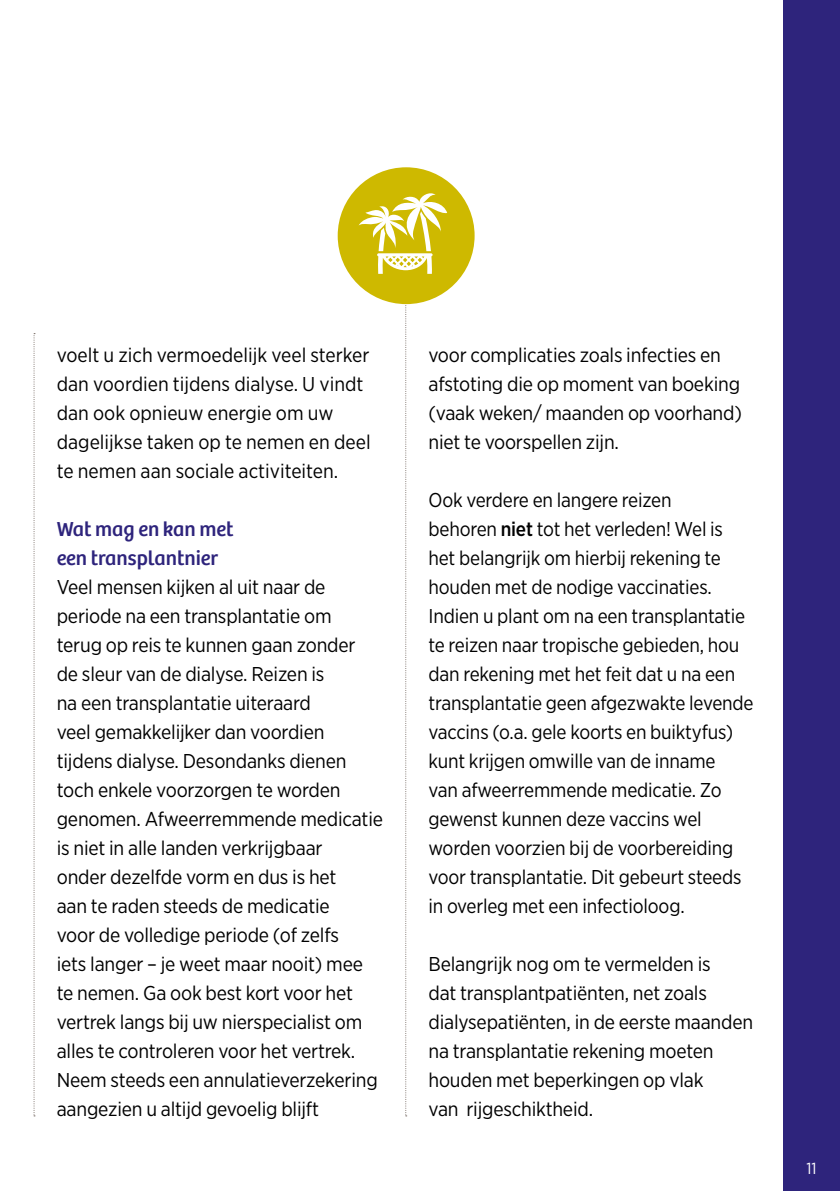
<style>
.page{position:relative;width:840px;height:1191px;background:#fff}
.page>*{position:absolute;margin:0;border:0;box-sizing:border-box;transform-origin:0 0}
.t1{font:21px/29px "Bree";color:#2e247c}
.t2{font:20px/29px "Gotham Narrow";letter-spacing:-.01em;color:#000}
.t3{font:16px "Gotham Narrow";color:#fff}
.s1{font-weight:500}
</style>
<div class="page">
<div style="left:782px;top:0;width:57px;height:1191px;background:#2e247c"></div>
<svg style="left:34px;top:333px;width:1px;height:783px"></svg>
<svg style="left:405px;top:304px;width:1px;height:812px"></svg>
<div style="left:337px;top:167px;width:137px;height:137px;background:#ceb900;border-radius:50%"></div>
<svg style="left:358px;top:193px;width:89px;height:81px"></svg>
<p class="t2" style="left:57px;top:340px;width:315px">voelt u zich vermoedelijk veel sterker dan voordien tijdens dialyse. U vindt dan ook opnieuw energie om uw dagelijkse taken op te nemen en deel te nemen aan sociale activiteiten.</p>
<p class="t1" style="left:57px;top:515px;width:178px">Wat mag en kan met een transplantnier</p>
<p class="t2" style="left:57px;top:572px;width:327px">Veel mensen kijken al uit naar de periode na een transplantatie om<br>terug op reis te kunnen gaan zonder<br>de sleur van de dialyse. Reizen is<br>na een transplantatie uiteraard<br>veel gemakkelijker dan voordien tijdens dialyse. Desondanks dienen toch enkele voorzorgen te worden genomen. Afweerremmende medicatie is niet in alle landen verkrijgbaar<br>onder dezelfde vorm en dus is het<br>aan te raden steeds de medicatie<br>voor de volledige periode (of zelfs<br>iets langer – je weet maar nooit) mee te nemen. Ga ook best kort voor het vertrek langs bij uw nierspecialist om alles te controleren voor het vertrek.<br>Neem steeds een annulatieverzekering aangezien u altijd gevoelig blijft</p>
<p class="t2" style="left:428px;top:340px;width:315px">voor complicaties zoals infecties en afstoting die op moment van boeking (vaak weken/ maanden op voorhand) niet te voorspellen zijn.</p>
<p class="t2" style="left:428px;top:485px;width:326px">Ook verdere en langere reizen<br>behoren <span class="s1">niet</span> tot het verleden! Wel is het belangrijk om hierbij rekening te houden met de nodige vaccinaties.<br>Indien u plant om na een transplantatie te reizen naar tropische gebieden, hou dan rekening met het feit dat u na een transplantatie geen afgezwakte levende vaccins (o.a. gele koorts en buiktyfus) kunt krijgen omwille van de inname<br>van afweerremmende medicatie. Zo gewenst kunnen deze vaccins wel worden voorzien bij de voorbereiding voor transplantatie. Dit gebeurt steeds in overleg met een infectioloog.</p>
<p class="t2" style="left:428px;top:949px;width:326px">Belangrijk nog om te vermelden is<br>dat transplantpatiënten, net zoals dialysepatiënten, in de eerste maanden na transplantatie rekening moeten houden met beperkingen op vlak<br>van rijgeschiktheid.</p>
<p class="t3" style="left:806px;top:1158px;width:12px">11</p>
</div>
